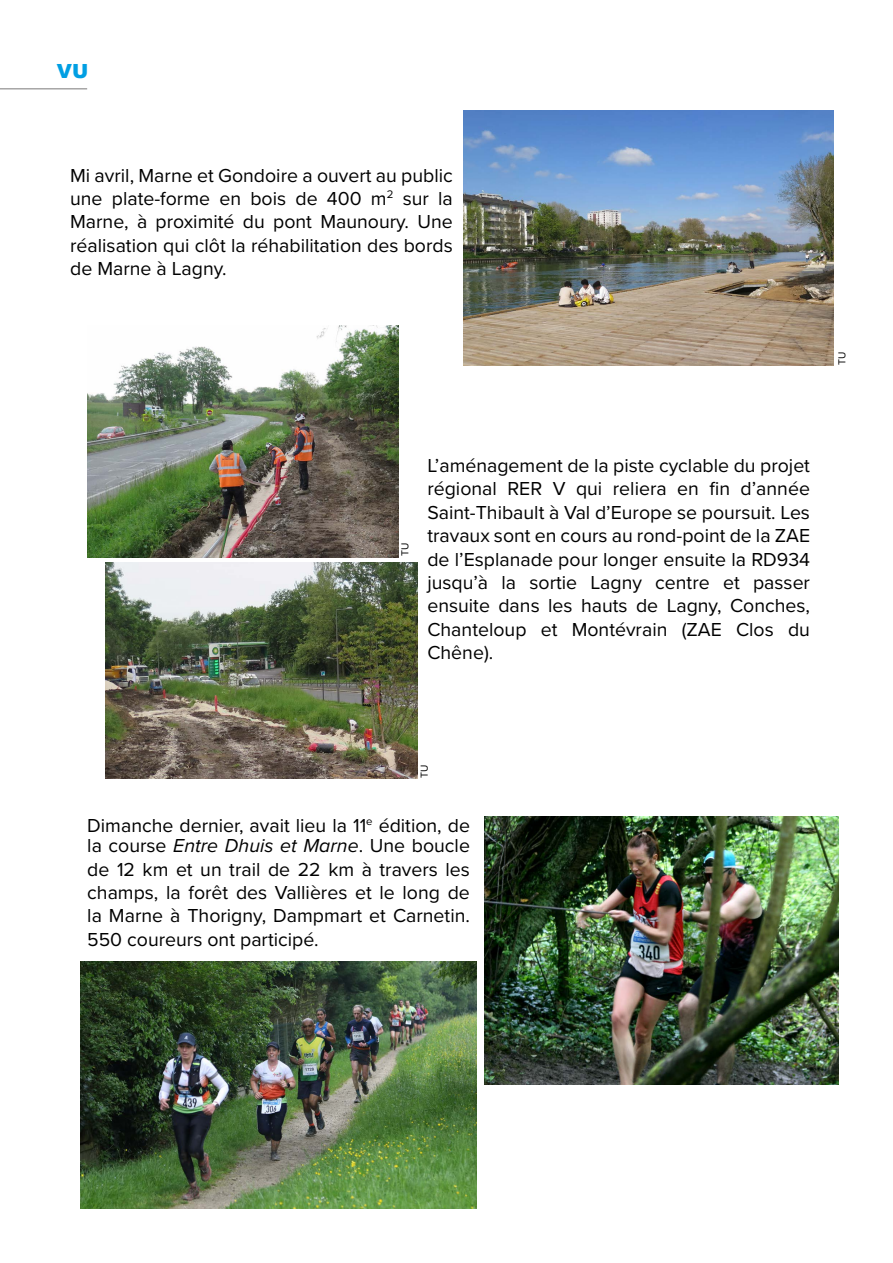
<style>
.page{position:relative;width:893px;height:1263px;background:#fff}
.page>*{position:absolute;margin:0;border:0;box-sizing:border-box;transform-origin:0 0}
.t1{font:19.5px/23.4px "Proxima Nova";color:#000;text-align:justify}
.t2{font:900 19.5px "Arial";color:#009fe3}
.t3{font:10.5px "Proxima Nova";color:#000}
.s1{font-style:italic}
</style>
<div class="page">
<img style="left:463px;top:111px;width:370px;height:255px">
<hr style="left:0;top:88px;width:87px;height:2px;background:#a6a5a5">
<img style="left:87px;top:325px;width:312px;height:232px">
<img style="left:106px;top:563px;width:311px;height:215px">
<img style="left:484px;top:816px;width:355px;height:268px">
<img style="left:81px;top:961px;width:395px;height:248px">
<p class="t2" style="left:57px;top:57px;width:33px">VU</p>
<p class="t1" style="left:70px;top:162px;width:384px">Mi avril, Marne et Gondoire a ouvert au public une plate-forme en bois de 400 m<sup>2</sup> sur la Marne, à proximité du pont Maunoury. Une réalisation qui clôt la réhabilitation des bords de Marne à Lagny.</p>
<p class="t3" style="left:834px;top:365px;width:15px;rotate:-90deg">TU</p>
<p class="t3" style="left:397px;top:556px;width:15px;rotate:-90deg">TU</p>
<p class="t1" style="left:427px;top:453px;width:384px">L’aménagement de la piste cyclable du projet régional RER V qui reliera en fin d’année Saint-Thibault à Val d’Europe se poursuit. Les travaux sont en cours au rond-point de la ZAE de l’Esplanade pour longer ensuite la RD934 jusqu’à la sortie Lagny centre et passer ensuite dans les hauts de Lagny, Conches, Chanteloup et Montévrain (ZAE Clos du Chêne).</p>
<p class="t3" style="left:416px;top:778px;width:15px;rotate:-90deg">TU</p>
<p class="t1" style="left:87px;top:814px;width:384px;line-height:20.4px">Dimanche dernier, avait lieu la 11<sup>e</sup> édition, de la course <span class="s1">Entre Dhuis et Marne</span>. Une boucle</p>
<p class="t1" style="left:87px;top:856px;width:384px">de 12 km et un trail de 22 km à travers les champs, la forêt des Vallières et le long de la Marne à Thorigny, Dampmart et Carnetin.<br>550 coureurs ont participé.</p>
</div>
